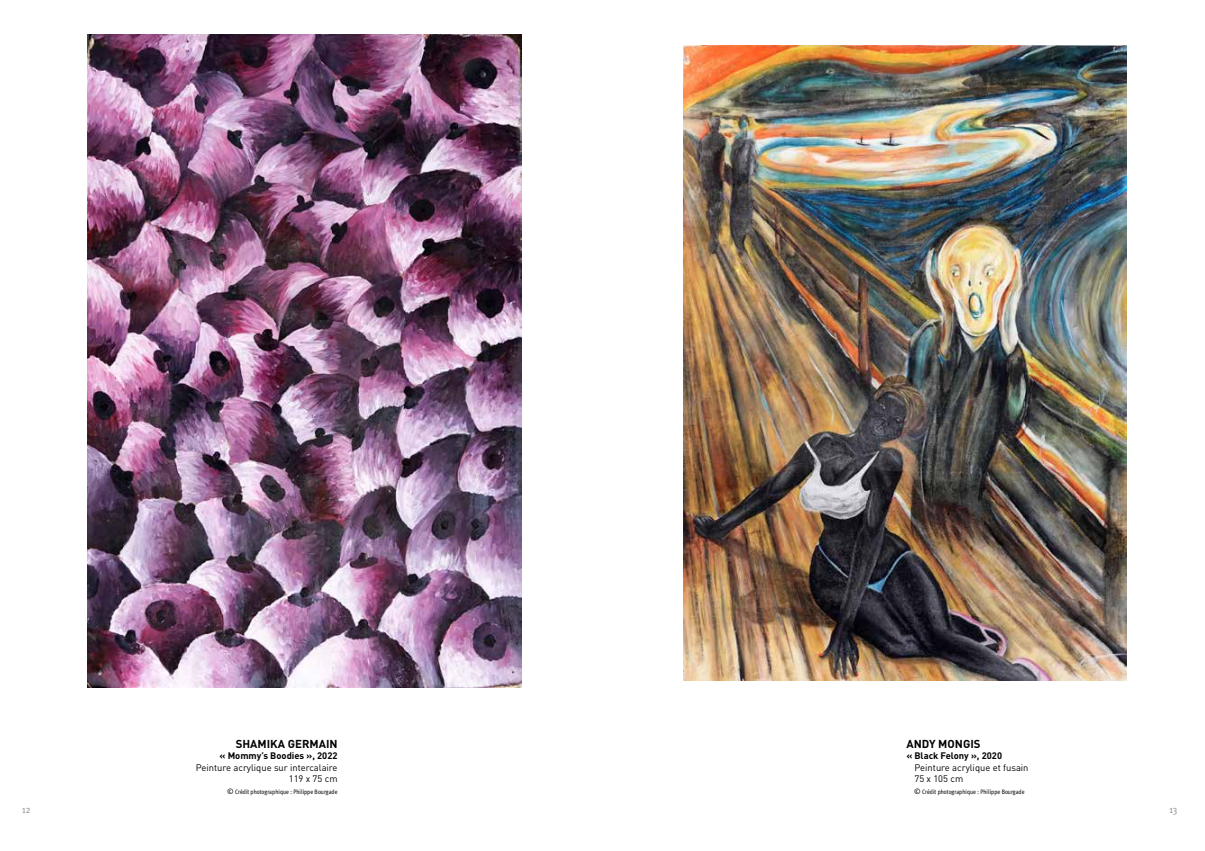
<style>
.page{position:relative;width:1205px;height:851px;background:#fff}
.page>*{position:absolute;margin:0;border:0;box-sizing:border-box;transform-origin:0 0}
.t1{font:700 11.38px "DIN";color:#000}
.t2{font:10px "Meta Cond";color:#939598}
.t3{font:9.38px/11.2px "DIN";color:#000;text-align:right}
.t4{font:700 9.38px "DIN";color:#000}
.t5{font:6.38px "Meta Cond";letter-spacing:.005em;color:#000}
.s1{font-family:"Meta Plus";font-size:7.5px}
</style>
<div class="page">
<img style="left:87px;top:34px;width:434px;height:653px">
<img style="left:683px;top:45px;width:443px;height:635px">
<h1 class="t1" style="left:236px;top:736px;width:101px">Shami ka GERMAIN</h1>
<h3 class="t4" style="left:220px;top:749px;width:119px">« Mommy’s Boodies », 2022</h3>
<h3 class="t3" style="left:196px;top:761px;width:143px">Peinture acrylique sur intercalaire<br>119 x 75 cm</h3>
<p class="t5" style="left:227px;top:788px;width:112px"><span class="s1">©</span> Crédit photographique : Philippe Bourgade</p>
<h1 class="t1" style="left:906px;top:736px;width:41px">Andy MON</h1>
<h1 class="t1" style="left:963px;top:736px;width:19px">GIS</h1>
<h3 class="t4" style="left:906px;top:749px;width:97px">« Black Felony », 2020</h3>
<h3 class="t3" style="left:914px;top:761px;width:116px;text-align:left">Peinture acrylique et fusain<br>75 x 105 cm</h3>
<p class="t5" style="left:914px;top:788px;width:112px"><span class="s1">©</span> Crédit photographique : Philippe Bourgade</p>
<h2 class="t2" style="left:22px;top:804px;width:10px">12</h2>
<h2 class="t2" style="left:1169px;top:804px;width:9px">13</h2>
</div>
